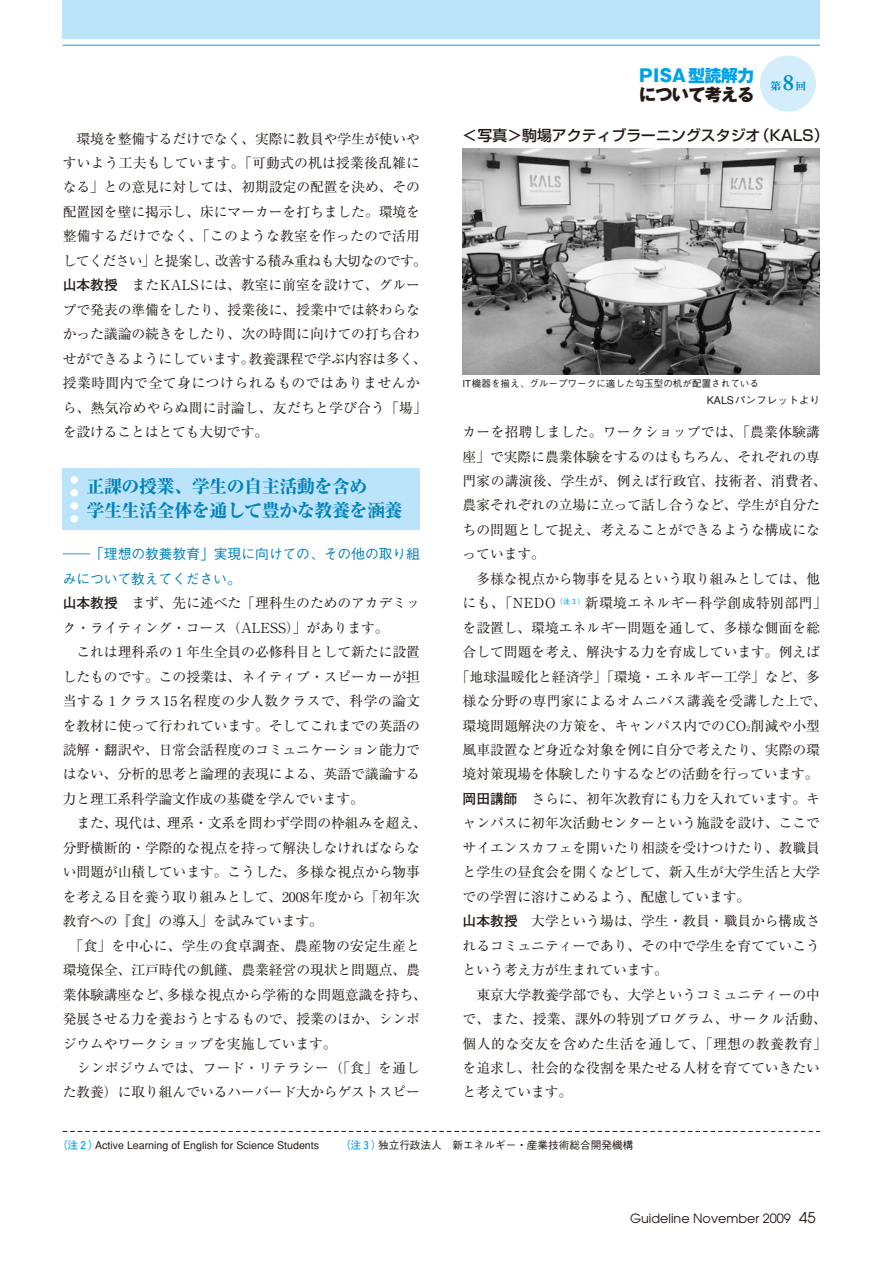
<style>
.page{position:relative;width:893px;height:1262px;background:#fff}
.page>*{position:absolute;margin:0;border:0;box-sizing:border-box;transform-origin:0 0}
.t1{font:800 18.15px/23.4px "Ryumin";letter-spacing:-.03em;color:#0082bb}
.t2{font:16.95px "Gothic MB101 hea";color:#00a1e9}
.t3{font:16.95px "Gothic MB101 hea";letter-spacing:-.04em;color:#231916}
.t4{font:500 14.85px "Shin Go";color:#231916}
.t5{font:13.8px/24.5px "Ryumin";letter-spacing:-.005em;color:#231916}
.t6{font:13.8px "Ryumin";letter-spacing:.015em;color:#231916}
.t7{font:13.8px "Ryumin";letter-spacing:.035em;color:#231916}
.t8{font:500 13.8px/24.5px "Gothic BBB";letter-spacing:-.005em;color:#0082bb}
.t9{font:12.75px "Avant Garde";color:#231916}
.t10{font:500 10.65px "Gothic BBB";color:#231916}
.t11{font:800 10.65px "Ryumin";color:#008dcb}
.t12{font:500 9.6px "Gothic BBB";color:#231916}
.t13{font:500 8.55px/12.9px "Shin Go";color:#fff;text-align:justify}
.s1{font-family:"Futo Go B101";font-weight:700}
.s2{font-family:"Adobe Garamond";font-weight:600;font-size:23.4px}
.s3{font-size:7.5px}
.s4{font-family:"Futo Go B101";font-weight:700;color:#00a1e9}
.s5{font-size:14.85px}
</style>
<div class="page">
<div style="left:63px;top:468px;width:357px;height:61px;background:#bbe3f9"></div>
<div style="left:759px;top:56px;width:57px;height:56px;background:#d3edfb;border-radius:50%"></div>
<div style="left:63px;top:0;width:757px;height:38px;background:#bbe3f9"></div>
<hr style="left:63px;top:45px;width:757px;height:1px;background:#00a1e9">
<img style="left:462px;top:149px;width:358px;height:225px">
<svg style="left:63px;top:1131px;width:757px;height:1px"></svg>
<p class="t5" style="left:63px;top:128px;width:366px;text-indent:14px">環境を整備するだけでなく、実際に教員や学生が使いやすいよう工夫もしています。「可動式の机は授業後乱雑になる」との意見に対しては、初期設定の配置を決め、その配置図を壁に掲示し、床にマーカーを打ちました。環境を整備するだけでなく、「このような教室を作ったので活用してください」と提案し、改善する積み重ねも大切なのです。<span class="s1">山本教授</span> またKALSには、教室に前室を設けて、グループで発表の準備をしたり、授業後に、授業中では終わらなかった議論の続きをしたり、次の時間に向けての打ち合わせができるようにしています。教養課程で学ぶ内容は多く、授業時間内で全て身につけられるものではありませんから、熱気冷めやらぬ間に討論し、友だちと学び合う「場」を設けることはとても大切です。</p>
<h1 class="t1" style="left:86px;top:477px;width:318px">正課の授業、学生の自主活動を含め<br>学生生活全体を通して豊かな教養を涵養</h1>
<p class="t8" style="left:63px;top:544px;width:359px">――「理想の教養教育」実現に向けての、その他の取り組みについて教えてください。</p>
<p class="t5" style="left:63px;top:592px;width:359px"><span class="s1">山本教授</span> まず、先に述べた「理科生のためのアカデミック・ライティング・コース（ALESS）」があります。</p>
<p class="t5" style="left:63px;top:641px;width:359px;text-align:justify;text-indent:14px">これは理科系の１年生全員の必修科目として新たに設置したものです。この授業は、ネイティブ・スピーカーが担当する１クラス15名程度の少人数クラスで、科学の論文を教材に使って行われています。そしてこれまでの英語の読解・翻訳や、日常会話程度のコミュニケーション能力ではない、分析的思考と論理的表現による、英語で議論する力と理工系科学論文作成の基礎を学んでいます。</p>
<p class="t5" style="left:76px;top:813px;width:352px">また、現代は、理系・文系を問わず学問の枠組みを超え、</p>
<p class="t5" style="left:63px;top:837px;width:359px">分野横断的・学際的な視点を持って解決しなければならな</p>
<p class="t5" style="left:63px;top:861px;width:359px">い問題が山積しています。こうした、多様な視点から物事</p>
<p class="t5" style="left:63px;top:886px;width:359px">を考える目を養う取り組みとして、2008年度から「初年次</p>
<p class="t5" style="left:63px;top:910px;width:262px">教育への『食』の導入」を試みています。</p>
<p class="t6" style="left:69px;top:940px;width:352px">「食」を中心に、学生の食卓調査、農産物の安定生産と</p>
<p class="t5" style="left:63px;top:959px;width:359px">環境保全、江戸時代の飢饉、農業経営の現状と問題点、農</p>
<p class="t5" style="left:63px;top:984px;width:366px">業体験講座など、多様な視点から学術的な問題意識を持ち、</p>
<p class="t5" style="left:63px;top:1008px;width:359px">発展させる力を養おうとするもので、授業のほか、シンポ</p>
<p class="t5" style="left:63px;top:1033px;width:275px">ジウムやワークショップを実施しています。</p>
<p class="t6" style="left:77px;top:1063px;width:345px">シンポジウムでは、フード・リテラシー（「食」を通し</p>
<p class="t5" style="left:63px;top:1081px;width:359px">た教養）に取り組んでいるハーバード大からゲストスピー</p>
<p class="t13" style="left:70px;top:474px;width:10px">● ● ● ●</p>
<p class="t2" style="left:639px;top:69px;width:116px">PISA型読解力</p>
<p class="t3" style="left:639px;top:88px;width:117px">について考える</p>
<p class="t11" style="left:770px;top:82px;width:37px">第<span class="s2">8</span>回</p>
<p class="t4" style="left:462px;top:129px;width:367px">＜写真＞駒場アクティブラーニングスタジオ（KALS）</p>
<p class="t12" style="left:462px;top:380px;width:298px">IT機器を揃え、グループワークに適した勾玉型の机が配置されている</p>
<p class="t10" style="left:706px;top:396px;width:115px">KALSパンフレットより</p>
<p class="t5" style="left:462px;top:421px;width:366px">カーを招聘しました。ワークショップでは、「農業体験講座」で実際に農業体験をするのはもちろん、それぞれの専門家の講演後、学生が、例えば行政官、技術者、消費者、農家それぞれの立場に立って話し合うなど、学生が自分たちの問題として捉え、考えることができるような構成になっています。</p>
<p class="t5" style="left:476px;top:568px;width:345px">多様な視点から物事を見るという取り組みとしては、他</p>
<p class="t7" style="left:462px;top:598px;width:366px">にも、「NEDO<sup>（注３）</sup>新環境エネルギー科学創成特別部門」</p>
<p class="t5" style="left:462px;top:617px;width:359px">を設置し、環境エネルギー問題を通して、多様な側面を総</p>
<p class="t5" style="left:462px;top:641px;width:359px">合して問題を考え、解決する力を育成しています。例えば</p>
<p class="t5" style="left:455px;top:666px;width:366px">「地球温暖化と経済学」「環境・エネルギー工学」など、多</p>
<p class="t6" style="left:462px;top:696px;width:366px">様な分野の専門家によるオムニバス講義を受講した上で、</p>
<p class="t5" style="left:462px;top:715px;width:359px">環境問題解決の方策を、キャンパス内でのCO<span class="s3">2</span>削減や小型</p>
<p class="t5" style="left:462px;top:739px;width:359px">風車設置など身近な対象を例に自分で考えたり、実際の環</p>
<p class="t5" style="left:462px;top:764px;width:357px">境対策現場を体験したりするなどの活動を行っています。</p>
<p class="t5" style="left:462px;top:788px;width:359px"><span class="s1">岡田講師</span> さらに、初年次教育にも力を入れています。キ</p>
<p class="t5" style="left:462px;top:813px;width:359px">ャンパスに初年次活動センターという施設を設け、ここで</p>
<p class="t5" style="left:462px;top:837px;width:359px">サイエンスカフェを開いたり相談を受けつけたり、教職員</p>
<p class="t5" style="left:462px;top:861px;width:359px">と学生の昼食会を開くなどして、新入生が大学生活と大学</p>
<p class="t5" style="left:462px;top:886px;width:289px">での学習に溶けこめるよう、配慮しています。</p>
<p class="t5" style="left:462px;top:910px;width:359px"><span class="s1">山本教授</span> 大学という場は、学生・教員・職員から構成さ</p>
<p class="t5" style="left:462px;top:935px;width:359px">れるコミュニティーであり、その中で学生を育てていこう</p>
<p class="t5" style="left:462px;top:959px;width:207px">という考え方が生まれています。</p>
<p class="t5" style="left:476px;top:984px;width:345px">東京大学教養学部でも、大学というコミュニティーの中</p>
<p class="t6" style="left:462px;top:1014px;width:366px">で、また、授業、課外の特別プログラム、サークル活動、</p>
<p class="t7" style="left:462px;top:1038px;width:366px">個人的な交友を含めた生活を通して、「理想の教養教育」</p>
<p class="t5" style="left:462px;top:1057px;width:359px">を追求し、社会的な役割を果たせる人材を育てていきたい</p>
<p class="t5" style="left:462px;top:1081px;width:111px">と考えています。</p>
<p class="t10" style="left:57px;top:1140px;width:263px"><span class="s4">（注２）</span>Active Learning of English for Science Students</p>
<p class="t10" style="left:340px;top:1140px;width:294px"><span class="s4">（注３）</span>独立行政法人　新エネルギー・産業技術総合開発機構</p>
<p class="t9" style="left:630px;top:1213px;width:187px">Guideline November 2009 <span class="s5">45</span></p>
</div>
